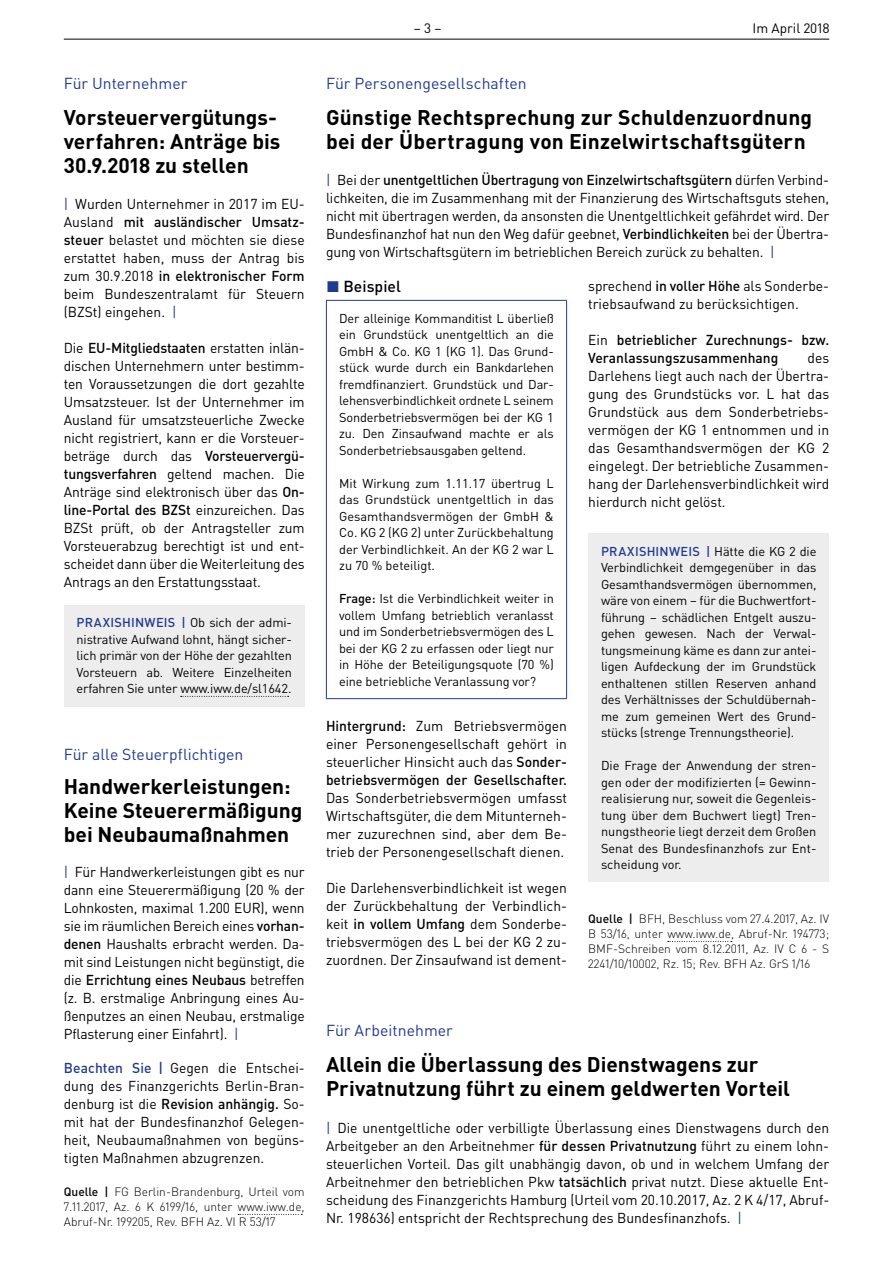
<style>
.page{position:relative;width:893px;height:1263px;background:#fff}
.page>*{position:absolute;margin:0;border:0;box-sizing:border-box;transform-origin:0 0}
.t1{font:700 21px/24px "DIN Pro";color:#000}
.t2{font:15.75px "DIN Pro";color:#213a8f}
.t3{font:500 15.75px "DIN Pro";letter-spacing:.005em;color:#000}
.t4{font:14.25px/18px "DIN Pro";color:#000;text-align:justify}
.t5{font:500 14.25px/18px "DIN Pro";color:#000}
.t6{font:13.5px "DIN Pro";color:#000}
.t7{font:12.75px/16.5px "DIN Pro";letter-spacing:-.01em;color:#000;text-align:justify}
.t8{font:300 12px/15px "DIN Pro";color:#000;text-align:justify}
.s1{color:#213a8f}
.s2{font-weight:500}
.s3{font-weight:500;color:#213a8f}
.s4{font-weight:400}
</style>
<div class="page">
<hr style="left:64px;top:39px;width:765px;height:1px;background:#000">
<div style="left:64px;top:605px;width:241px;height:101px;background:#ededed"></div>
<svg style="left:181px;top:696px;width:108px;height:1px"></svg>
<hr style="left:326px;top:300px;width:241px;height:1px;background:#213a8f">
<hr style="left:326px;top:301px;width:1px;height:397px;background:#213a8f">
<hr style="left:566px;top:301px;width:1px;height:397px;background:#213a8f">
<hr style="left:326px;top:698px;width:241px;height:1px;background:#213a8f">
<svg style="left:668px;top:941px;width:64px;height:1px"></svg>
<div style="left:588px;top:533px;width:241px;height:349px;background:#ededed"></div>
<svg style="left:238px;top:1214px;width:64px;height:1px"></svg>
<p class="t2" style="left:64px;top:73px;width:125px">Für Unternehmer</p>
<h1 class="t1" style="left:64px;top:105px;width:218px">Vorsteuervergütungs&shy;verfahren: Anträge bis<br>30.9.2018 zu stellen</h1>
<p class="t4" style="left:64px;top:195px;width:242px"><span class="s1">|</span> Wurden Unternehmer in 2017 im EU-Ausland <span class="s2">mit ausländischer Umsatz&shy;steuer</span> belastet und möchten sie diese erstattet haben, muss der Antrag bis zum 30.9.2018 <span class="s2">in elektronischer Form </span>beim Bundeszentralamt für Steuern (BZSt) eingehen. <span class="s1">|</span></p>
<p class="t4" style="left:64px;top:339px;width:242px">Die <span class="s2">EU-Mitgliedstaaten</span> erstatten inlän&shy;dischen Unternehmern unter bestimm&shy;ten Voraussetzungen die dort gezahlte Umsatzsteuer. Ist der Unternehmer im Ausland für umsatzsteuerliche Zwecke nicht registriert, kann er die Vorsteuer&shy;beträge durch das <span class="s2">Vorsteuervergü&shy;tungsverfahren</span> geltend machen. Die Anträge sind elektronisch über das <span class="s2">On&shy;line-Portal des BZSt</span> einzureichen. Das BZSt prüft, ob der Antragsteller zum Vorsteuerabzug berechtigt ist und ent&shy;scheidet dann über die Weiterleitung des Antrags an den Erstattungsstaat.</p>
<p class="t7" style="left:77px;top:614px;width:217px"><span class="s3">PRAXISHINWEIS |</span> Ob sich der admi&shy;nistrative Aufwand lohnt, hängt sicher&shy;lich primär von der Höhe der gezahlten Vorsteuern ab. Weitere Einzelheiten erfahren Sie unter www.iww.de/sl1642.</p>
<p class="t2" style="left:64px;top:743px;width:181px">Für alle Steuerpflichtigen</p>
<h1 class="t1" style="left:64px;top:774px;width:240px">Handwerkerleistungen:<br>Keine Steuerermäßigung bei Neubaumaßnahmen</h1>
<p class="t4" style="left:64px;top:862px;width:242px"><span class="s1">|</span> Für Handwerkerleistungen gibt es nur dann eine Steuerermäßigung (20 % der Lohnkosten, maximal 1.200 EUR), wenn sie im räumlichen Bereich eines <span class="s2">vorhan&shy;denen</span> Haushalts erbracht werden. Da&shy;mit sind Leistungen nicht begünstigt, die die <span class="s2">Errichtung eines Neubaus</span> betreffen (z. B. erstmalige Anbringung eines Au&shy;ßenputzes an einen Neubau, erstmalige Pflasterung einer Einfahrt). <span class="s1">|</span></p>
<p class="t4" style="left:64px;top:1059px;width:242px"><span class="s3">Beachten Sie |</span> Gegen die Entschei&shy;dung des Finanzgerichts Berlin-Bran&shy;denburg ist die <span class="s2">Revision anhängig.</span> So&shy;mit hat der Bundesfinanzhof Gelegen&shy;heit, Neubaumaßnahmen von begüns&shy;tigten Maßnahmen abzugrenzen.</p>
<p class="t8" style="left:64px;top:1184px;width:242px"><span class="s2">Quelle |</span> FG Berlin-Brandenburg, Urteil vom 7.11.2017, Az. 6 K 6199/16, unter www.iww.de, Abruf-Nr. 199205, Rev. BFH Az. VI R 53/17</p>
<p class="t6" style="left:414px;top:19px;width:29px">– 3 –</p>
<p class="t6" style="left:753px;top:19px;width:79px">Im April 2018</p>
<p class="t2" style="left:326px;top:73px;width:202px">Für Personengesellschaften</p>
<h1 class="t1" style="left:326px;top:105px;width:488px">Günstige Rechtsprechung zur Schuldenzuordnung bei der Übertragung von Einzelwirtschaftsgütern</h1>
<p class="t4" style="left:326px;top:171px;width:505px"><span class="s1">|</span> Bei der <span class="s2">unentgeltlichen Übertragung von Einzelwirtschaftsgütern</span> dürfen Verbind&shy;lichkeiten, die im Zusammenhang mit der Finanzierung des Wirtschaftsguts stehen, nicht mit übertragen werden, da ansonsten die Unentgeltlichkeit gefährdet wird. Der Bundesfinanzhof hat nun den Weg dafür geebnet, <span class="s2">Verbindlichkeiten</span> bei der Übertra&shy;gung von Wirtschaftsgütern im betrieblichen Bereich zurück zu behalten. <span class="s1">|</span></p>
<p class="t3" style="left:326px;top:275px;width:76px"><span class="s1">◼</span> Beispiel</p>
<p class="t7" style="left:339px;top:309px;width:216px">Der alleinige Kommanditist L überließ ein Grundstück unentgeltlich an die GmbH &amp; Co. KG 1 (KG 1). Das Grund&shy;stück wurde durch ein Bankdarlehen fremdfinanziert. Grundstück und Dar&shy;lehensverbindlichkeit ordnete L seinem Sonderbetriebsvermögen bei der KG 1 zu. Den Zinsaufwand machte er als Sonderbetriebsausgaben geltend.</p>
<p class="t7" style="left:339px;top:474px;width:216px">Mit Wirkung zum 1.11.17 übertrug L das Grundstück unentgeltlich in das Gesamthandsvermögen der GmbH &amp; Co. KG 2 (KG 2) unter Zurückbehaltung der Verbindlichkeit. An der KG 2 war L zu 70 % beteiligt.</p>
<p class="t7" style="left:339px;top:590px;width:216px"><span class="s2">Frage:</span> Ist die Verbindlichkeit weiter in vollem Umfang betrieblich veranlasst und im Sonderbetriebsvermögen des L bei der KG 2 zu erfassen oder liegt nur in Höhe der Beteiligungsquote (70 %) eine betriebliche Veranlassung vor?</p>
<p class="t4" style="left:326px;top:716px;width:242px"><span class="s2">Hintergrund:</span> Zum Betriebsvermögen einer Personengesellschaft gehört in steuerlicher Hinsicht auch das <span class="s2">Sonder&shy;betriebsvermögen der Gesellschafter.</span></p>
<p class="t4" style="left:326px;top:788px;width:242px">Das Sonderbetriebsvermögen umfasst Wirtschaftsgüter, die dem Mitunterneh&shy;mer zuzurechnen sind, aber dem Be&shy;trieb der Personengesellschaft dienen.</p>
<p class="t4" style="left:326px;top:878px;width:242px">Die Darlehensverbindlichkeit ist wegen der Zurückbehaltung der Verbindlich&shy;keit <span class="s2">in vollem Umfang</span> dem Sonderbe&shy;triebsvermögen des L bei der KG 2 zu&shy;zuordnen. Der Zinsaufwand ist dement-</p>
<p class="t4" style="left:588px;top:276px;width:242px">sprechend <span class="s2">in voller Höhe</span> als Sonderbe&shy;triebsaufwand zu berücksichtigen.</p>
<p class="t5" style="left:588px;top:330px;width:242px"><span class="s4">Ein</span> betrieblicher Zurechnungs- bzw.<br>Veranlassungszusammenhang</p>
<p class="t4" style="left:588px;top:348px;width:242px;text-indent:219px">des Darlehens liegt auch nach der Übertra&shy;gung des Grundstücks vor. L hat das Grundstück aus dem Sonderbetriebs&shy;vermögen der KG 1 entnommen und in das Gesamthandsvermögen der KG 2 eingelegt. Der betriebliche Zusammen&shy;hang der Darlehensverbindlichkeit wird hierdurch nicht gelöst.</p>
<p class="t7" style="left:601px;top:542px;width:217px"><span class="s3">PRAXISHINWEIS |</span> Hätte die KG 2 die Verbindlichkeit demgegenüber in das Gesamthandsvermögen übernommen, wäre von einem – für die Buchwertfort&shy;führung – schädlichen Entgelt auszu&shy;gehen gewesen. Nach der Verwal&shy;tungsmeinung käme es dann zur antei&shy;ligen Aufdeckung der im Grundstück enthaltenen stillen Reserven anhand des Verhältnisses der Schuldübernah&shy;me zum gemeinen Wert des Grund&shy;stücks (strenge Trennungstheorie).</p>
<p class="t7" style="left:601px;top:757px;width:217px">Die Frage der Anwendung der stren&shy;gen oder der modifizierten (= Gewinn&shy;realisierung nur, soweit die Gegenleis&shy;tung über dem Buchwert liegt) Tren&shy;nungstheorie liegt derzeit dem Großen Senat des Bundesfinanzhofs zur Ent&shy;scheidung vor.</p>
<p class="t8" style="left:588px;top:911px;width:242px"><span class="s2">Quelle |</span> BFH, Beschluss vom 27.4.2017, Az. IV B 53/16, unter www.iww.de, Abruf-Nr. 194773; BMF-Schreiben vom 8.12.2011, Az. IV C 6 - S 2241/10/10002, Rz. 15; Rev. BFH Az. GrS 1/16</p>
<p class="t2" style="left:326px;top:1019px;width:128px">Für Arbeitnehmer</p>
<h1 class="t1" style="left:326px;top:1051px;width:466px">Allein die Überlassung des Dienstwagens zur<br>Privatnutzung führt zu einem geldwerten Vorteil</h1>
<p class="t4" style="left:326px;top:1119px;width:505px"><span class="s1">|</span> Die unentgeltliche oder verbilligte Überlassung eines Dienstwagens durch den Arbeitgeber an den Arbeitnehmer <span class="s2">für dessen Privatnutzung</span> führt zu einem lohn&shy;steuerlichen Vorteil. Das gilt unabhängig davon, ob und in welchem Umfang der Arbeitnehmer den betrieblichen Pkw <span class="s2">tatsächlich</span> privat nutzt. Diese aktuelle Ent&shy;scheidung des Finanzgerichts Hamburg (Urteil vom 20.10.2017, Az. 2 K 4/17, Abruf-Nr. 198636) entspricht der Rechtsprechung des Bundesfinanzhofs. <span class="s1">|</span></p>
</div>
